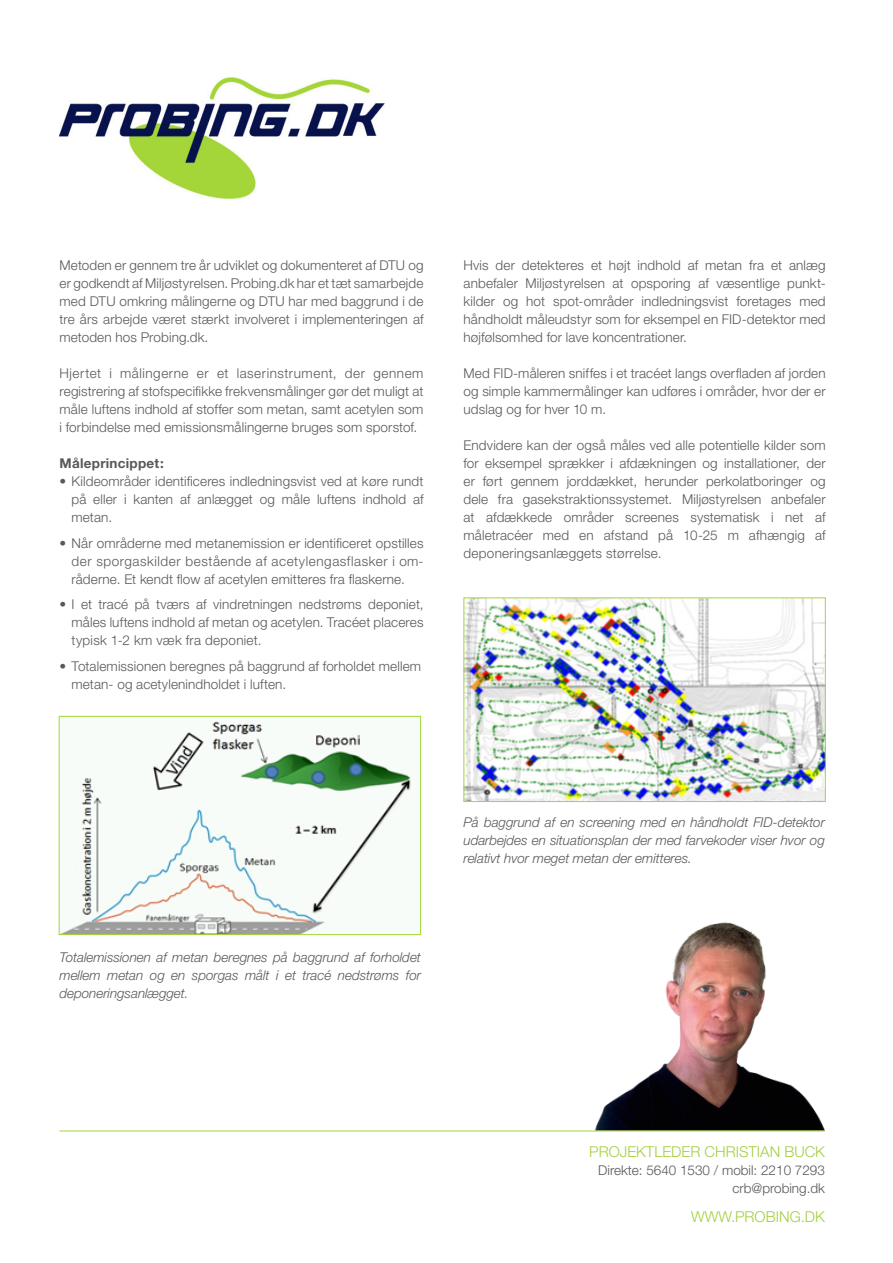
<style>
.page{position:relative;width:893px;height:1263px;background:#fff}
.page>*{position:absolute;margin:0;border:0;box-sizing:border-box;transform-origin:0 0}
.t1{font:300 15px "Helvetica Neue";color:#a5ce3f}
.Body_text{font:300 13.5px/18px "Helvetica Neue";letter-spacing:.01em;color:#57585a;text-align:justify}
.Body_text-2{font:italic 300 13.5px/18px "Helvetica Neue";letter-spacing:-.005em;color:#57585a;text-align:justify}
.Body_text-3{font:700 13.5px "Helvetica Neue";letter-spacing:.02em;color:#57585a}
</style>
<div class="page">
<img style="left:595px;top:922px;width:230px;height:208px">
<img style="left:465px;top:599px;width:359px;height:201px">
<div style="left:463px;top:597px;width:363px;height:205px;border:1px solid #a4d639"></div>
<hr style="left:60px;top:1130px;width:765px;height:1px;background:#a4d639">
<img style="left:62px;top:721px;width:349px;height:212px">
<div style="left:59px;top:716px;width:362px;height:219px;border:1px solid #a4d639"></div>
<img style="left:60px;top:77px;width:324px;height:122px">
<p class="Body_text" style="left:60px;top:256px;width:365px">Metoden er gennem tre år udviklet og dokumenteret af DTU og er godkendt af Miljøstyrelsen. Probing.dk har et tæt samarbejde med DTU omkring målingerne og DTU har med baggrund i de tre års arbejde været stærkt involveret i implementeringen af metoden hos Probing.dk.</p>
<p class="Body_text" style="left:60px;top:364px;width:365px">Hjertet i målingerne er et laserinstrument, der gennem registrering af stofspecifikke frekvensmålinger gør det muligt at måle luftens indhold af stoffer som metan, samt acetylen som i forbindelse med emissionsmålingerne bruges som sporstof.</p>
<p class="Body_text-3" style="left:60px;top:455px;width:106px">Måleprincippet:</p>
<p class="Body_text" style="left:72px;top:472px;width:354px;text-indent:-12px">• Kildeområder identificeres indledningsvist ved at køre rundt på eller i kanten af anlægget og måle luftens indhold af metan.</p>
<p class="Body_text" style="left:72px;top:533px;width:354px;text-indent:-12px">• Når områderne med metanemission er identificeret opstilles der sporgaskilder bestående af acetylengasflasker i om&shy;råderne. Et kendt flow af acetylen emitteres fra flaskerne.</p>
<p class="Body_text" style="left:60px;top:595px;width:366px;text-align:right">• I et tracé på tværs af vindretningen nedstrøms deponiet, måles luftens indhold af metan og acetylen. Tracéet placeres</p>
<p class="Body_text" style="left:72px;top:631px;width:191px">typisk 1-2 km væk fra deponiet.</p>
<p class="Body_text" style="left:72px;top:656px;width:351px;text-indent:-12px">• Totalemissionen beregnes på baggrund af forholdet mellem metan- og acetylenindholdet i luften.</p>
<p class="Body_text" style="left:463px;top:256px;width:364px">Hvis der detekteres et højt indhold af metan fra et anlæg anbefaler Miljøstyrelsen at opsporing af væsentlige punkt&shy;kilder og hot spot-områder indledningsvist foretages med håndholdt måleudstyr som for eksempel en FID-detektor med højfølsomhed for lave koncentrationer.</p>
<p class="Body_text" style="left:463px;top:364px;width:364px">Med FID-måleren sniffes i et tracéet langs overfladen af jorden og simple kammermålinger kan udføres i områder, hvor der er udslag og for hver 10 m.</p>
<p class="Body_text" style="left:463px;top:436px;width:364px">Endvidere kan der også måles ved alle potentielle kilder som for eksempel sprækker i afdækningen og installationer, der er ført gennem jorddækket, herunder perkolatboringer og dele fra gasekstraktionssystemet. Miljøstyrelsen anbefaler at afdækkede områder screenes systematisk i net af måletracéer med en afstand på 10-25 m afhængig af deponeringsanlæggets størrelse.</p>
<p class="Body_text-2" style="left:60px;top:948px;width:363px">Totalemissionen af metan beregnes på baggrund af forholdet mellem metan og en sporgas målt i et tracé nedstrøms for deponeringsanlægget.</p>
<p class="Body_text-2" style="left:463px;top:813px;width:363px">På baggrund af en screening med en håndholdt FID-detektor udarbejdes en situationsplan der med farvekoder viser hvor og relativt hvor meget metan der emitteres.</p>
<p class="t1" style="left:589px;top:1143px;width:237px">PROJEKTLEDER CHRISTIAN BUCK</p>
<p class="Body_text" style="left:598px;top:1161px;width:228px">Direkte: 5640 1530 / mobil: 2210 7293</p>
<p class="Body_text" style="left:733px;top:1179px;width:94px">crb@probing.dk</p>
<p class="t1" style="left:691px;top:1207px;width:135px">WWW.PROBING.DK</p>
</div>
